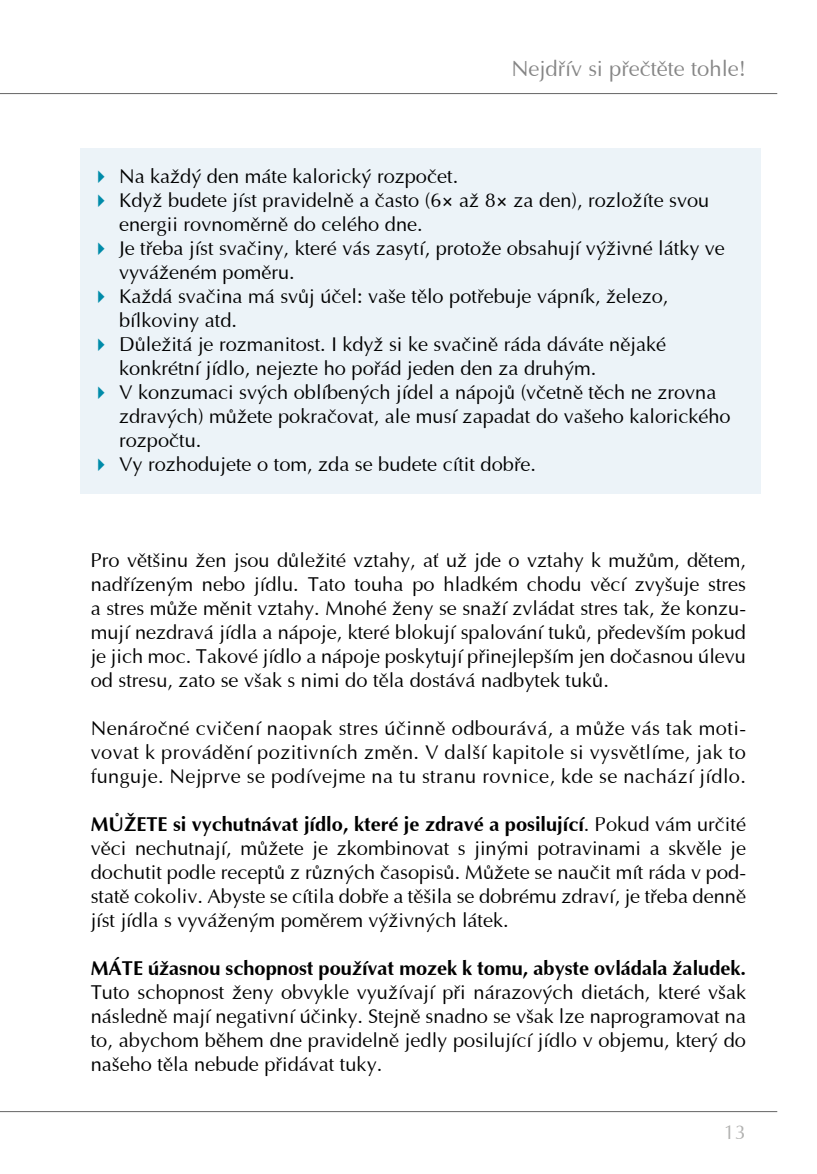
<style>
.page{position:relative;width:817px;height:1174px;background:#fff}
.page>*{position:absolute;margin:0;border:0;box-sizing:border-box;transform-origin:0 0}
.t1{font:22px "Ottawa";color:#868686}
.t2{font:20px/24px "Ottawa";color:#000;text-align:justify}
.t3{font:700 20px "Ottawa";color:#000}
.t4{font:20px "Ottawa";color:#b1b1b0}
.s1{font-weight:700}
</style>
<div class="page">
<div style="left:80px;top:147px;width:680px;height:346px;background:#ecf3f8"></div>
<hr style="left:0;top:93px;width:777px;height:1px;background:#656565">
<hr style="left:0;top:1111px;width:777px;height:1px;background:#656565">
<p class="t1" style="left:511px;top:55px;width:236px">Nejdřív si přečtěte tohle!</p>
<p class="t2" style="left:119px;top:164px;width:613px;text-align:left">Na každý den máte kalorický rozpočet.<br>Když budete jíst pravidelně a často (6× až 8× za den), rozložíte svou energii rovnoměrně do celého dne.<br>Je třeba jíst svačiny, které vás zasytí, protože obsahují výživné látky ve vyváženém poměru.<br>Každá svačina má svůj účel: vaše tělo potřebuje vápník, železo, bílkoviny atd.<br>Důležitá je rozmanitost. I když si ke svačině ráda dáváte nějaké konkrétní jídlo, nejezte ho pořád jeden den za druhým.<br>V konzumaci svých oblíbených jídel a nápojů (včetně těch ne zrovna zdravých) můžete pokračovat, ale musí zapadat do vašeho kalorického rozpočtu.<br>Vy rozhodujete o tom, zda se budete cítit dobře.</p>
<p class="t2" style="left:91px;top:548px;width:656px">Pro většinu žen jsou důležité vztahy, ať už jde o vztahy k mužům, dětem, nadřízeným nebo jídlu. Tato touha po hladkém chodu věcí zvyšuje stres a stres může měnit vztahy. Mnohé ženy se snaží zvládat stres tak, že konzu&shy;mují nezdravá jídla a nápoje, které blokují spalování tuků, především pokud je jich moc. Takové jídlo a nápoje poskytují přinejlepším jen dočasnou úlevu od stresu, zato se však s nimi do těla dostává nadbytek tuků.</p>
<p class="t2" style="left:91px;top:716px;width:656px">Nenáročné cvičení naopak stres účinně odbourává, a může vás tak moti&shy;vovat k provádění pozitivních změn. V další kapitole si vysvětlíme, jak to funguje. Nejprve se podívejme na tu stranu rovnice, kde se nachází jídlo.</p>
<p class="t2" style="left:91px;top:812px;width:656px"><span class="s1">MŮŽETE si vychutnávat jídlo, které je zdravé a posilující</span>. Pokud vám určité věci nechutnají, můžete je zkombinovat s jinými potravinami a skvěle je dochutit podle receptů z různých časopisů. Můžete se naučit mít ráda v pod&shy;statě cokoliv. Abyste se cítila dobře a těšila se dobrému zdraví, je třeba denně jíst jídla s vyváženým poměrem výživných látek.</p>
<p class="t3" style="left:91px;top:955px;width:656px">MÁTE úžasnou schopnost používat mozek k tomu, abyste ovládala žaludek.</p>
<p class="t2" style="left:91px;top:980px;width:656px">Tuto schopnost ženy obvykle využívají při nárazových dietách, které však následně mají negativní účinky. Stejně snadno se však lze naprogramovat na to, abychom během dne pravidelně jedly posilující jídlo v objemu, který do našeho těla nebude přidávat tuky.</p>
<p class="t4" style="left:723px;top:1120px;width:24px">13</p>
</div>
